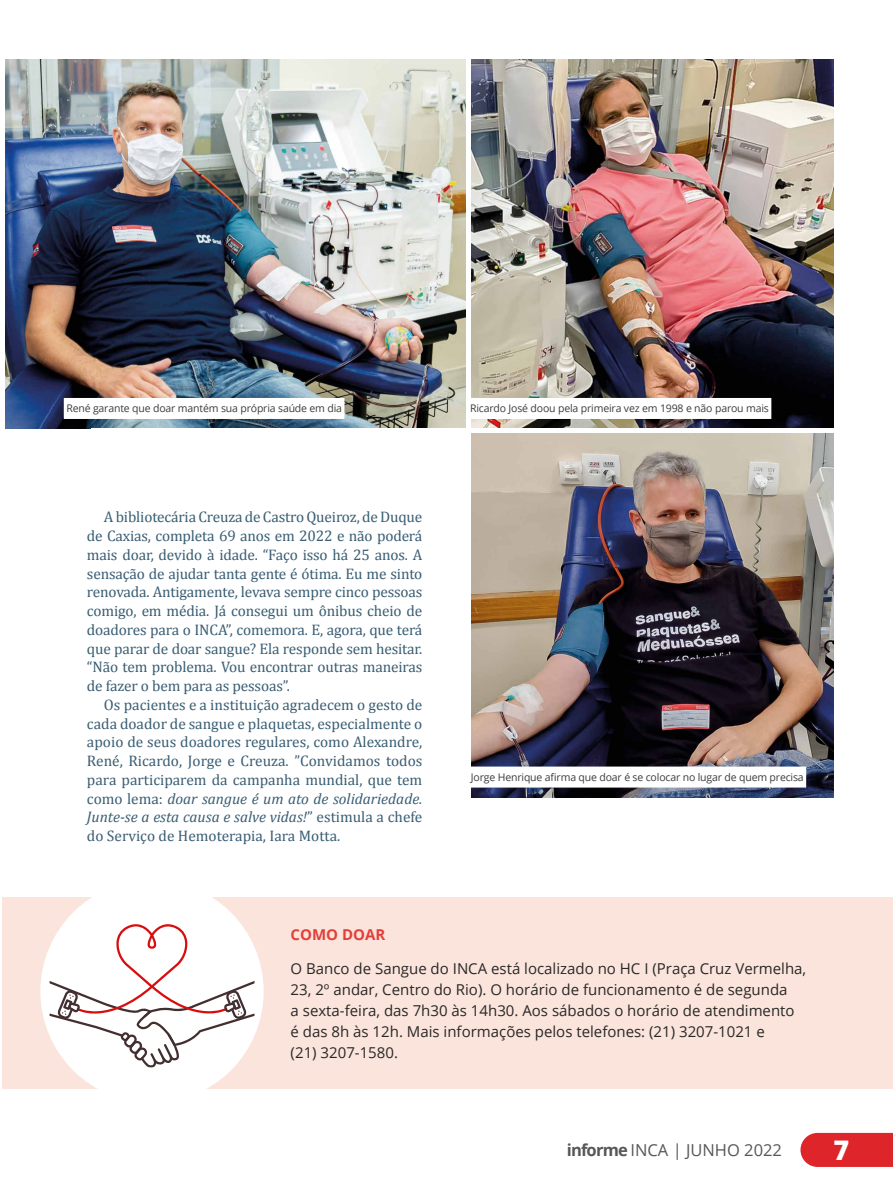
<style>
.page{position:relative;width:893px;height:1191px;background:#fff}
.page>*{position:absolute;margin:0;border:0;box-sizing:border-box;transform-origin:0 0}
.t1{font:800 27px "Open Sans";color:#fff}
.t2{font:16.5px "Open Sans";color:#575756}
.t3{font:15.3px/18.8px "Cambria";letter-spacing:-.01em;color:#395d73;text-align:justify}
.t4{font:15px/21px "Open Sans";color:#282827}
.t5{font:700 15px "Open Sans";color:#e14039}
.t6{font:10.5px "Open Sans";letter-spacing:-.015em;color:#3c3c3b}
.s1{font-style:italic}
.s2{font-weight:700}
</style>
<div class="page">
<img style="left:5px;top:60px;width:828px;height:369px">
<img style="left:471px;top:433px;width:362px;height:364px">
<hr style="left:466px;top:44px;width:4px;height:851px;background:#fff">
<div style="left:64px;top:398px;width:280px;height:21px;background:#fff"></div>
<div style="left:470px;top:398px;width:301px;height:21px;background:#fff"></div>
<div style="left:468px;top:766px;width:338px;height:21px;background:#fff"></div>
<div style="left:2px;top:897px;width:891px;height:192px;background:#fbe4dc"></div>
<div style="left:40px;top:879px;width:224px;height:224px;background:#fff;border-radius:50%"></div>
<svg style="left:49px;top:922px;width:206px;height:145px"></svg>
<svg style="left:800px;top:1132px;width:93px;height:34px;background:#e03338"></svg>
<p class="t6" style="left:66px;top:401px;width:277px">René garante que doar mantém sua própria saúde em dia</p>
<p class="t6" style="left:470px;top:401px;width:300px">Ricardo José doou pela primeira vez em 1998 e não parou mais</p>
<p class="t3" style="left:87px;top:508px;width:337px;text-indent:17px">A bibliotecária Creuza de Castro Queiroz, de Duque de Caxias, completa 69 anos em 2022 e não poderá mais doar, devido à idade. “Faço isso há 25 anos. A sensação de ajudar tanta gente é ótima. Eu me sinto renovada. Antigamente, levava sempre cinco pessoas comigo, em média. Já consegui um ônibus cheio de doadores para o INCA”, comemora. E, agora, que terá que parar de doar sangue? Ela responde sem hesitar. “Não tem problema. Vou encontrar outras maneiras de fazer o bem para as pessoas”.</p>
<p class="t3" style="left:87px;top:695px;width:337px;text-indent:17px">Os pacientes e a instituição agradecem o gesto de cada doador de sangue e plaquetas, especialmente o apoio de seus doadores regulares, como Alexandre, René, Ricardo, Jorge e Creuza. ”Convidamos todos para participarem da campanha mundial, que tem como lema: <span class="s1">doar sangue é um ato de solidariedade.<br>Junte-se a esta causa e salve vidas!</span>” estimula a chefe do Serviço de Hemoterapia, Iara Motta.</p>
<p class="t6" style="left:471px;top:770px;width:334px">Jorge Henrique afirma que doar é se colocar no lugar de quem precisa</p>
<p class="t5" style="left:291px;top:924px;width:96px">COMO DOAR</p>
<p class="t4" style="left:291px;top:957px;width:517px">O Banco de Sangue do INCA está localizado no HC I (Praça Cruz Vermelha, 23, 2º andar, Centro do Rio). O horário de funcionamento é de segunda<br>a sexta-feira, das 7h30 às 14h30. Aos sábados o horário de atendimento é das 8h às 12h. Mais informações pelos telefones: (21) 3207-1021 e<br>(21) 3207-1580.</p>
<p class="t2" style="left:567px;top:1138px;width:217px"><span class="s2">informe</span> INCA | JUNHO 2022</p>
<h1 class="t1" style="left:833px;top:1129px;width:17px">7</h1>
</div>
